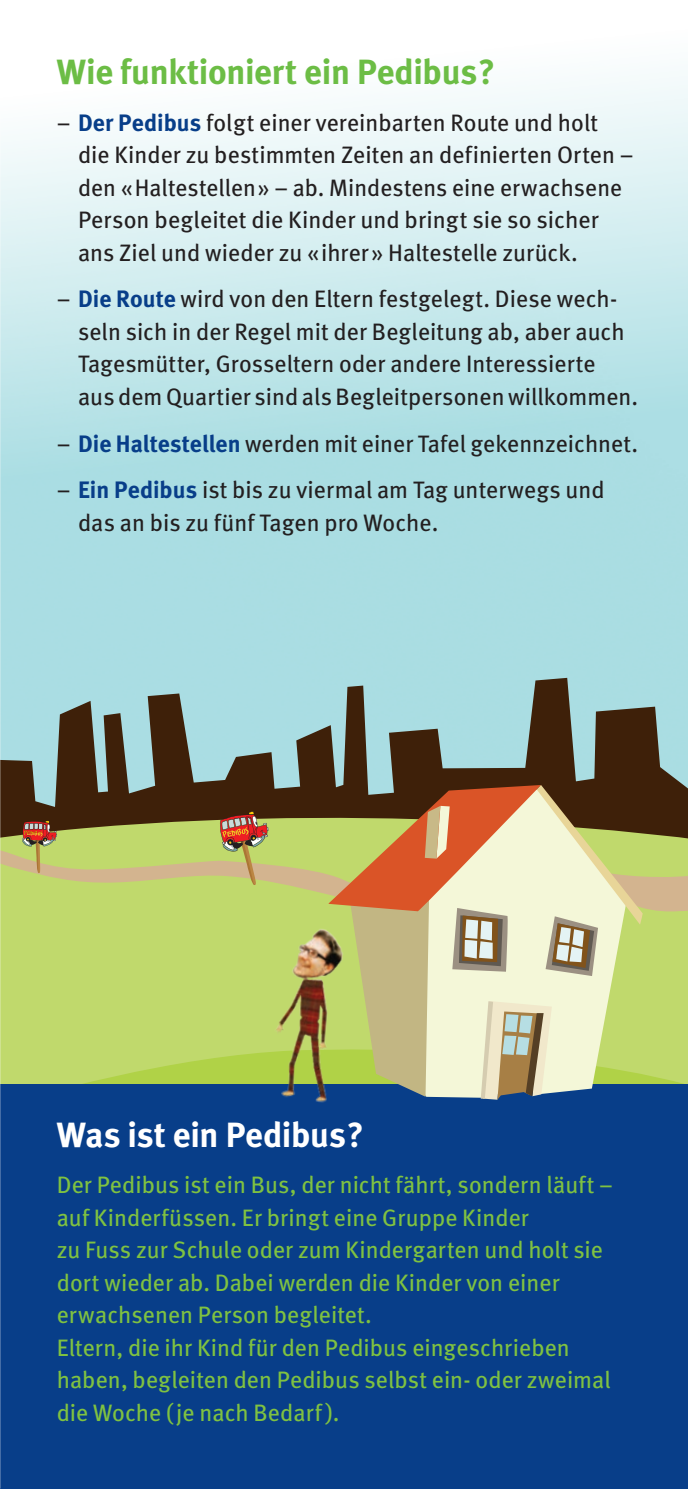
<style>
.page{position:relative;width:688px;height:1489px;background:#fff}
.page>*{position:absolute;margin:0;border:0;box-sizing:border-box;transform-origin:0 0}
.t1{font:700 35px "Meta";letter-spacing:-.005em;color:#6cbd45}
.t2{font:700 35px "Meta";letter-spacing:-.01em;color:#fff}
.t3{font:23.75px/32.5px "Meta";letter-spacing:.005em;color:#231f20}
.t4{font:23.75px/32.5px "Meta";letter-spacing:.005em;color:#7fc241}
.s1{font-weight:700;color:#083e89}
</style>
<div class="page">
<div style="left:0;top:817px;width:687px;height:378px;background:#c0d96c"></div>
<svg style="left:0;top:1068px;width:227px;height:16px"></svg>
<svg style="left:0;top:677px;width:687px;height:329px"></svg>
<svg style="left:0;top:838px;width:328px;height:78px"></svg>
<div style="left:0;top:1084px;width:687px;height:404px;background:#083e89"></div>
<svg style="left:328px;top:701px;width:360px;height:787px"></svg>
<img style="left:227px;top:902px;width:145px;height:222px">
<svg style="left:220px;top:811px;width:48px;height:76px"></svg>
<svg style="left:22px;top:820px;width:35px;height:53px"></svg>
<h1 class="t1" style="left:57px;top:51px;width:440px">Wie funktioniert ein Pedibus?</h1>
<p class="t3" style="left:78px;top:106px;width:557px;text-indent:-21px">– <span class="s1">Der Pedibus</span> folgt einer vereinbarten Route und holt die Kinder zu bestimmten Zeiten an definierten Orten – den «Haltestellen» – ab. Mindestens eine erwachsene Person begleitet die Kinder und bringt sie so sicher ans Ziel und wieder zu «ihrer» Haltestelle zurück.</p>
<p class="t3" style="left:78px;top:282px;width:561px;text-indent:-21px">– <span class="s1">Die Route</span> wird von den Eltern festgelegt. Diese wech&shy;seln sich in der Regel mit der Begleitung ab, aber auch Tagesmütter, Grosseltern oder andere Interessierte<br>aus dem Quartier sind als Begleitpersonen willkommen.</p>
<p class="t3" style="left:57px;top:427px;width:583px">– <span class="s1">Die Haltestellen</span> werden mit einer Tafel gekennzeichnet.</p>
<p class="t3" style="left:78px;top:473px;width:528px;text-indent:-21px">– <span class="s1">Ein Pedibus</span> ist bis zu viermal am Tag unterwegs und das an bis zu fünf Tagen pro Woche.</p>
<h1 class="t2" style="left:57px;top:1113px;width:308px">Was ist ein Pedibus?</h1>
<p class="t4" style="left:57px;top:1168px;width:557px">Der Pedibus ist ein Bus, der nicht fährt, sondern läuft – auf Kinderfüssen. Er bringt eine Gruppe Kinder<br>zu Fuss zur Schule oder zum Kindergarten und holt sie dort wieder ab. Dabei werden die Kinder von einer erwachsenen Person begleitet.<br>Eltern, die ihr Kind für den Pedibus eingeschrieben haben, begleiten den Pedibus selbst ein- oder zweimal die Woche ( je nach Bedarf ).</p>
</div>
